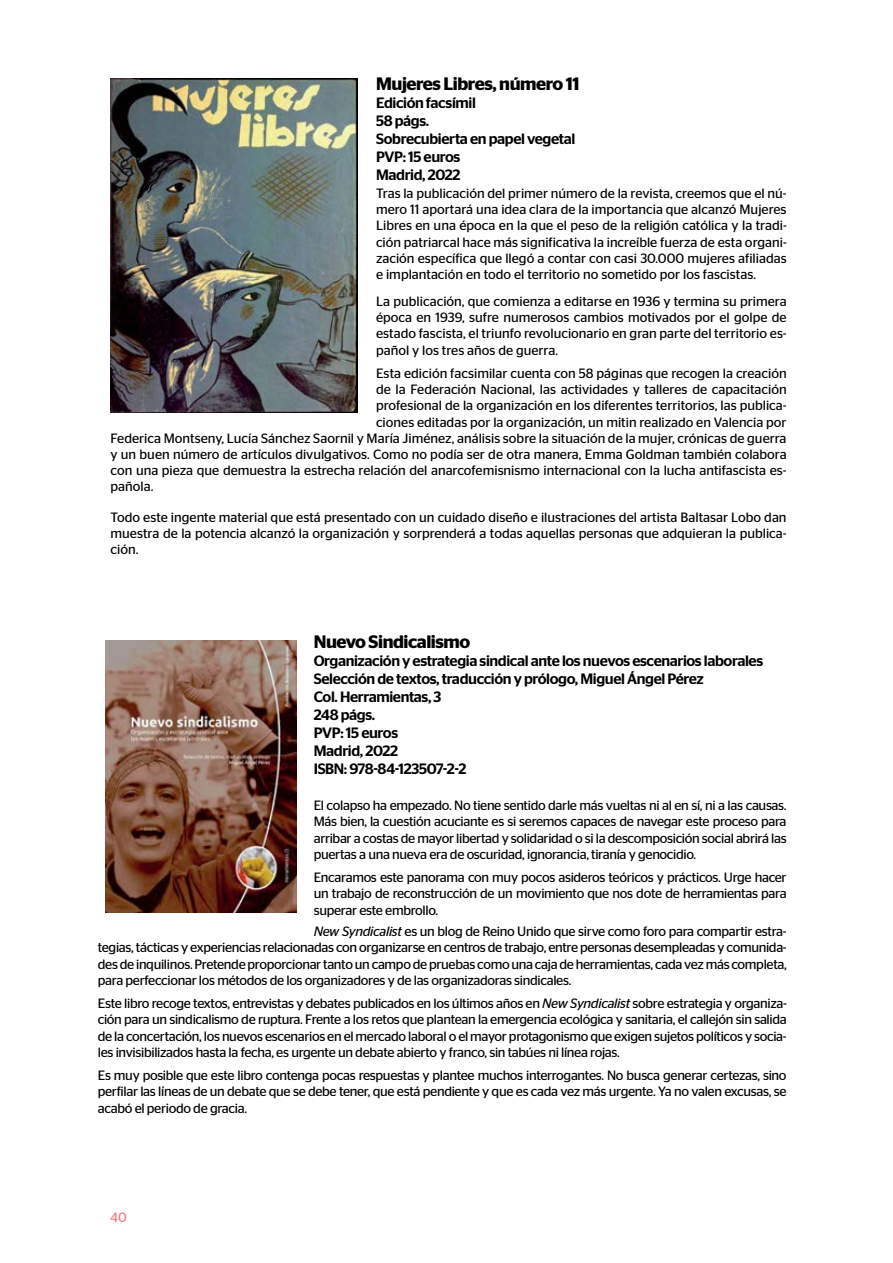
<style>
.page{position:relative;width:893px;height:1263px;background:#fff}
.page>*{position:absolute;margin:0;border:0;box-sizing:border-box;transform-origin:0 0}
.t1{font:600 18px "Stag Sans";letter-spacing:-.025em;color:#000}
.t2{font:500 15px/18px "Stag Sans";letter-spacing:-.025em;color:#000}
.t3{font:13.5px/16.2px "Stag Sans";color:#000;text-align:justify}
.t4{font:13.5px "Stag Sans";color:#ef797a}
.s1{font-style:italic}
</style>
<div class="page">
<img style="left:111px;top:79px;width:246px;height:333px">
<img style="left:105px;top:640px;width:191px;height:272px">
<h1 class="t1" style="left:376px;top:73px;width:205px">Mujeres Libres, número 11</h1>
<p class="t2" style="left:376px;top:94px;width:201px">Edición facsímil<br>58 págs.<br>Sobrecubierta en papel vegetal<br>PVP: 15 euros<br>Madrid, 2022</p>
<p class="t3" style="left:376px;top:185px;width:412px">Tras la publicación del primer número de la revista, creemos que el nú&shy;mero 11 aportará una idea clara de la importancia que alcanzó Mujeres Libres en una época en la que el peso de la religión católica y la tradi&shy;ción patriarcal hace más significativa la increíble fuerza de esta organi&shy;zación específica que llegó a contar con casi 30.000 mujeres afiliadas e implantación en todo el territorio no sometido por los fascistas.</p>
<p class="t3" style="left:376px;top:293px;width:412px">La publicación, que comienza a editarse en 1936 y termina su primera época en 1939, sufre numerosos cambios motivados por el golpe de estado fascista, el triunfo revolucionario en gran parte del territorio es&shy;pañol y los tres años de guerra.</p>
<p class="t3" style="left:376px;top:365px;width:412px">Esta edición facsimilar cuenta con 58 páginas que recogen la creación</p>
<p class="t3" style="left:376px;top:381px;width:412px">de la Federación Nacional, las actividades y talleres de capacitación</p>
<p class="t3" style="left:376px;top:397px;width:412px">profesional de la organización en los diferentes territorios, las publica-</p>
<p class="t3" style="left:376px;top:414px;width:412px">ciones editadas por la organización, un mitin realizado en Valencia por</p>
<p class="t3" style="left:111px;top:430px;width:677px">Federica Montseny, Lucía Sánchez Saornil y María Jiménez, análisis sobre la situación de la mujer, crónicas de guerra</p>
<p class="t3" style="left:111px;top:446px;width:678px">y un buen número de artículos divulgativos. Como no podía ser de otra manera, Emma Goldman también colabora</p>
<p class="t3" style="left:111px;top:462px;width:678px">con una pieza que demuestra la estrecha relación del anarcofemisnismo internacional con la lucha antifascista es-</p>
<p class="t3" style="left:111px;top:478px;width:44px">pañola.</p>
<p class="t3" style="left:111px;top:509px;width:678px">Todo este ingente material que está presentado con un cuidado diseño e ilustraciones del artista Baltasar Lobo dan muestra de la potencia alcanzó la organización y sorprenderá a todas aquellas personas que adquieran la publica&shy;ción.</p>
<h1 class="t1" style="left:314px;top:631px;width:158px">Nuevo Sindicalismo</h1>
<p class="t2" style="left:314px;top:652px;width:451px">Organización y estrategia sindical ante los nuevos escenarios laborales<br>Selección de textos, traducción y prólogo, Miguel Ángel Pérez<br>Col. Herramientas, 3<br>248 págs.<br>PVP: 15 euros<br>Madrid, 2022<br>ISBN: 978-84-123507-2-2</p>
<p class="t3" style="left:314px;top:797px;width:474px">El colapso ha empezado. No tiene sentido darle más vueltas ni al en sí, ni a las causas.<br>Más bien, la cuestión acuciante es si seremos capaces de navegar este proceso para arribar a costas de mayor libertad y solidaridad o si la descomposición social abrirá las puertas a una nueva era de oscuridad, ignorancia, tiranía y genocidio.</p>
<p class="t3" style="left:314px;top:869px;width:474px">Encaramos este panorama con muy pocos asideros teóricos y prácticos. Urge hacer un trabajo de reconstrucción de un movimiento que nos dote de herramientas para superar este embrollo.</p>
<p class="t3" style="left:98px;top:923px;width:690px;text-indent:216px"><span class="s1">New Syndicalist</span> es un blog de Reino Unido que sirve como foro para compartir estra&shy;tegias, tácticas y experiencias relacionadas con organizarse en centros de trabajo, entre personas desempleadas y comunida&shy;des de inquilinos. Pretende proporcionar tanto un campo de pruebas como una caja de herramientas, cada vez más completa, para perfeccionar los métodos de los organizadores y de las organizadoras sindicales.</p>
<p class="t3" style="left:98px;top:995px;width:690px">Este libro recoge textos, entrevistas y debates publicados en los últimos años en <span class="s1">New Syndicalist</span> sobre estrategia y organiza&shy;ción para un sindicalismo de ruptura. Frente a los retos que plantean la emergencia ecológica y sanitaria, el callejón sin salida de la concertación, los nuevos escenarios en el mercado laboral o el mayor protagonismo que exigen sujetos políticos y socia&shy;les invisibilizados hasta la fecha, es urgente un debate abierto y franco, sin tabúes ni línea rojas.</p>
<p class="t3" style="left:98px;top:1067px;width:690px">Es muy posible que este libro contenga pocas respuestas y plantee muchos interrogantes. No busca generar certezas, sino perfilar las líneas de un debate que se debe tener, que está pendiente y que es cada vez más urgente. Ya no valen excusas, se acabó el periodo de gracia.</p>
<p class="t4" style="left:111px;top:1210px;width:18px">40</p>
</div>
